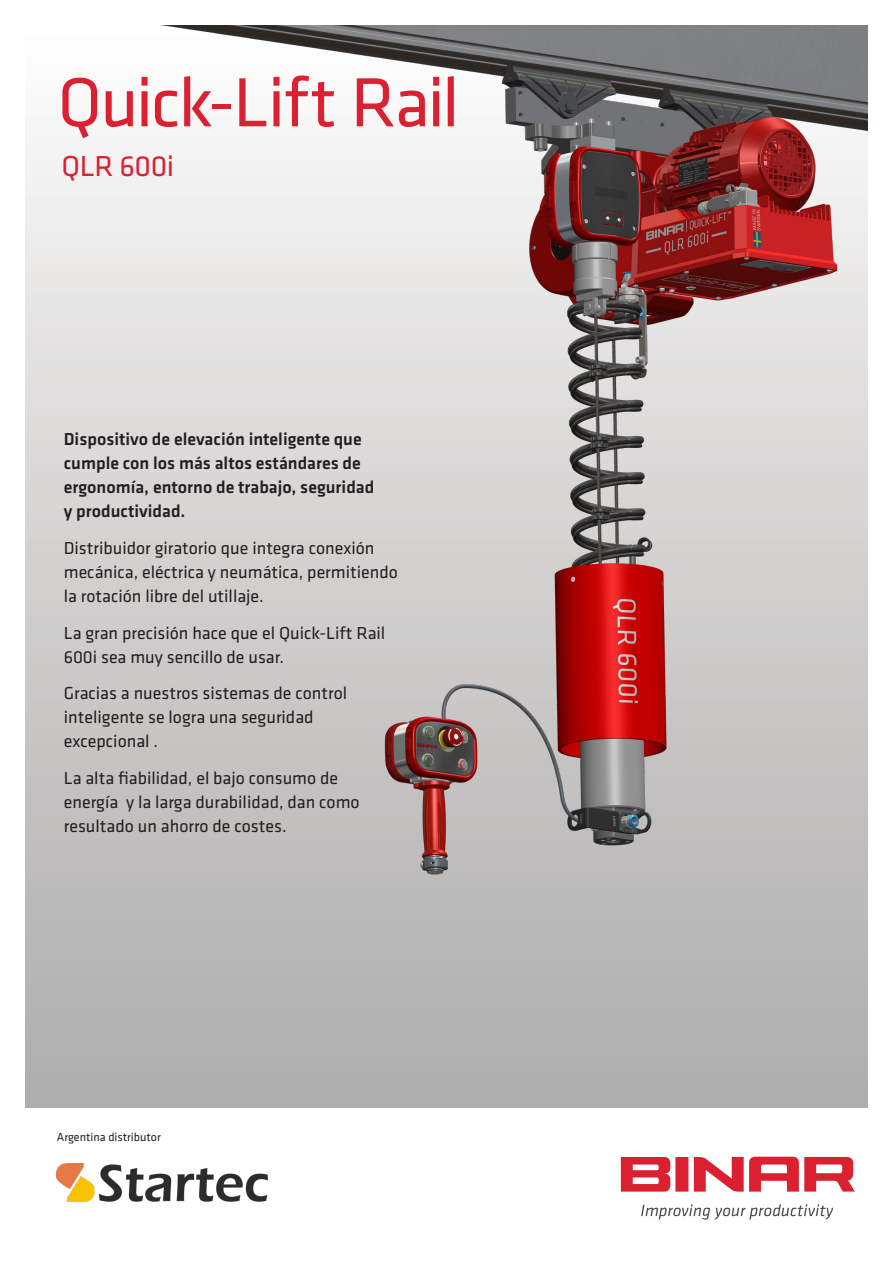
<style>
.page{position:relative;width:893px;height:1263px;background:#fff}
.page>*{position:absolute;margin:0;border:0;box-sizing:border-box;transform-origin:0 0}
.Title_Product_Page1{font:72px "Klavika";letter-spacing:-.025em;color:#da2031}
.Title_Area_Page1{font:30px "Klavika";letter-spacing:-.01em;color:#da2031}
.Teaser_Page1{font:18px/24px "Klavika";color:#231f20}
.Teaser_Page1-2{font:500 18px/24px "Klavika";color:#231f20}
.Teaser_Page1-3{font:12px "Klavika";color:#231f20}
</style>
<div class="page">
<div style="left:26px;top:26px;width:841px;height:1082px;background:#b5b4b4"></div>
<img style="left:25px;top:26px;width:842px;height:883px">
<div style="left:675px;top:1157px;width:13px;height:34px;background:#da2031"></div>
<svg style="left:621px;top:1157px;width:50px;height:34px"></svg>
<svg style="left:694px;top:1157px;width:161px;height:34px"></svg>
<svg style="left:641px;top:1204px;width:192px;height:15px"></svg>
<img style="left:57px;top:1163px;width:211px;height:38px">
<p class="Title_Product_Page1" style="left:57px;top:63px;width:404px">Quick-Lift Rail</p>
<p class="Title_Area_Page1" style="left:62px;top:149px;width:114px">QLR 600i</p>
<p class="Teaser_Page1-2" style="left:64px;top:427px;width:312px">Dispositivo de elevación inteligente que cumple con los más altos estándares de ergonomía, entorno de trabajo, seguridad y productividad.</p>
<p class="Teaser_Page1" style="left:64px;top:536px;width:336px">Distribuidor giratorio que integra conexión mecánica, eléctrica y neumática, permitiendo la rotación libre del utillaje.</p>
<p class="Teaser_Page1" style="left:64px;top:621px;width:323px">La gran precisión hace que el Quick-Lift Rail<br>600i sea muy sencillo de usar.</p>
<p class="Teaser_Page1" style="left:64px;top:682px;width:285px">Gracias a nuestros sistemas de control inteligente se logra una seguridad excepcional .</p>
<p class="Teaser_Page1" style="left:64px;top:766px;width:297px">La alta fiabilidad, el bajo consumo de energía y la larga durabilidad, dan como resultado un ahorro de costes.</p>
<p class="Teaser_Page1-3" style="left:57px;top:1131px;width:105px">Argentina distributor</p>
</div>
